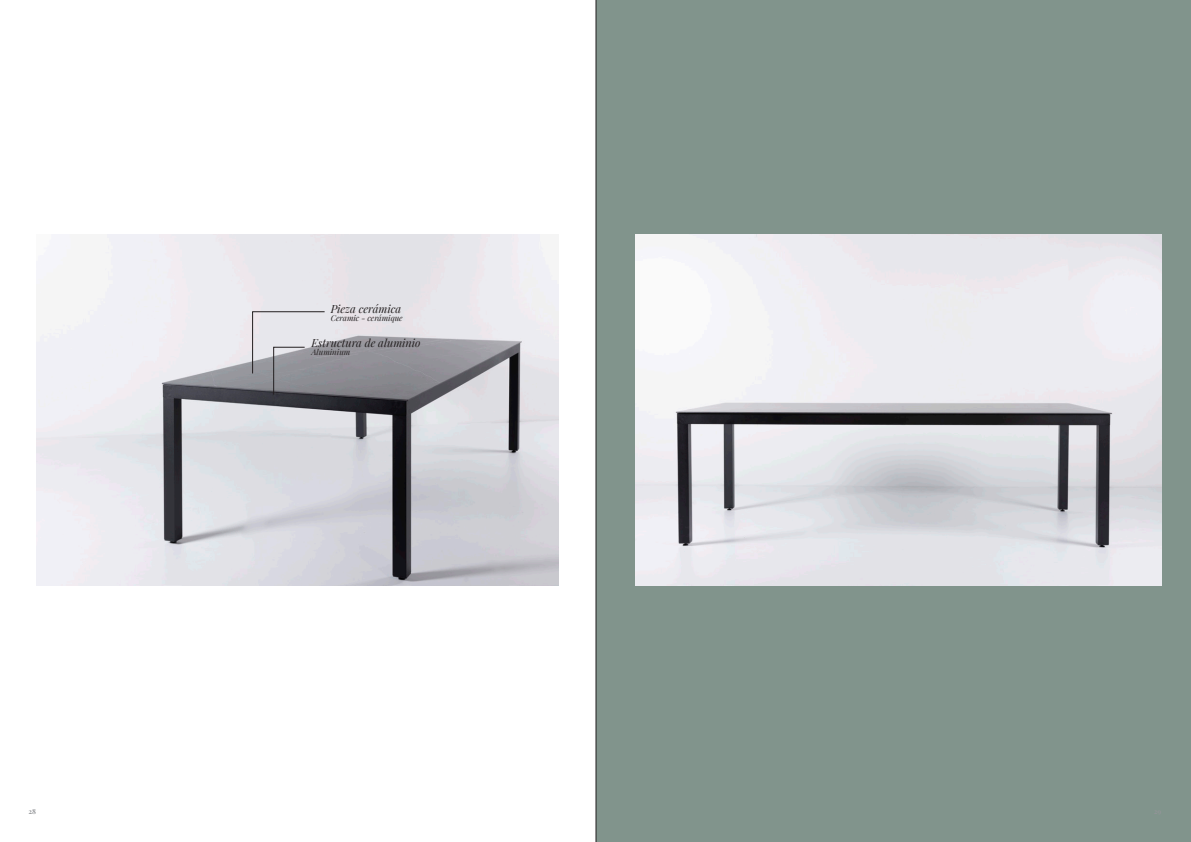
<style>
.page{position:relative;width:1191px;height:842px;background:#fff}
.page>*{position:absolute;margin:0;border:0;box-sizing:border-box;transform-origin:0 0}
.FORMATOS{font:italic 11px "Playfair Display";color:#231f20}
.FORMATOS-2{font:italic 8px "Playfair Display";color:#231f20}
.t1{font:700 7px "Playfair Display";color:#939598}
</style>
<div class="page">
<img style="left:36px;top:234px;width:522px;height:351px">
<svg style="left:252px;top:311px;width:74px;height:85px;background:#b0b0b6"></svg>
<div style="left:595px;top:0;width:596px;height:842px;background:#81948c"></div>
<img style="left:635px;top:234px;width:526px;height:351px">
<p class="t1" style="left:28px;top:805px;width:9px">28</p>
<p class="FORMATOS" style="left:331px;top:301px;width:72px">Pieza cerámica</p>
<p class="FORMATOS-2" style="left:331px;top:312px;width:73px">Ceramic - cerámique</p>
<p class="FORMATOS" style="left:311px;top:335px;width:110px">Estructura de aluminio</p>
<p class="FORMATOS-2" style="left:311px;top:346px;width:40px">Aluminium</p>
</div>
